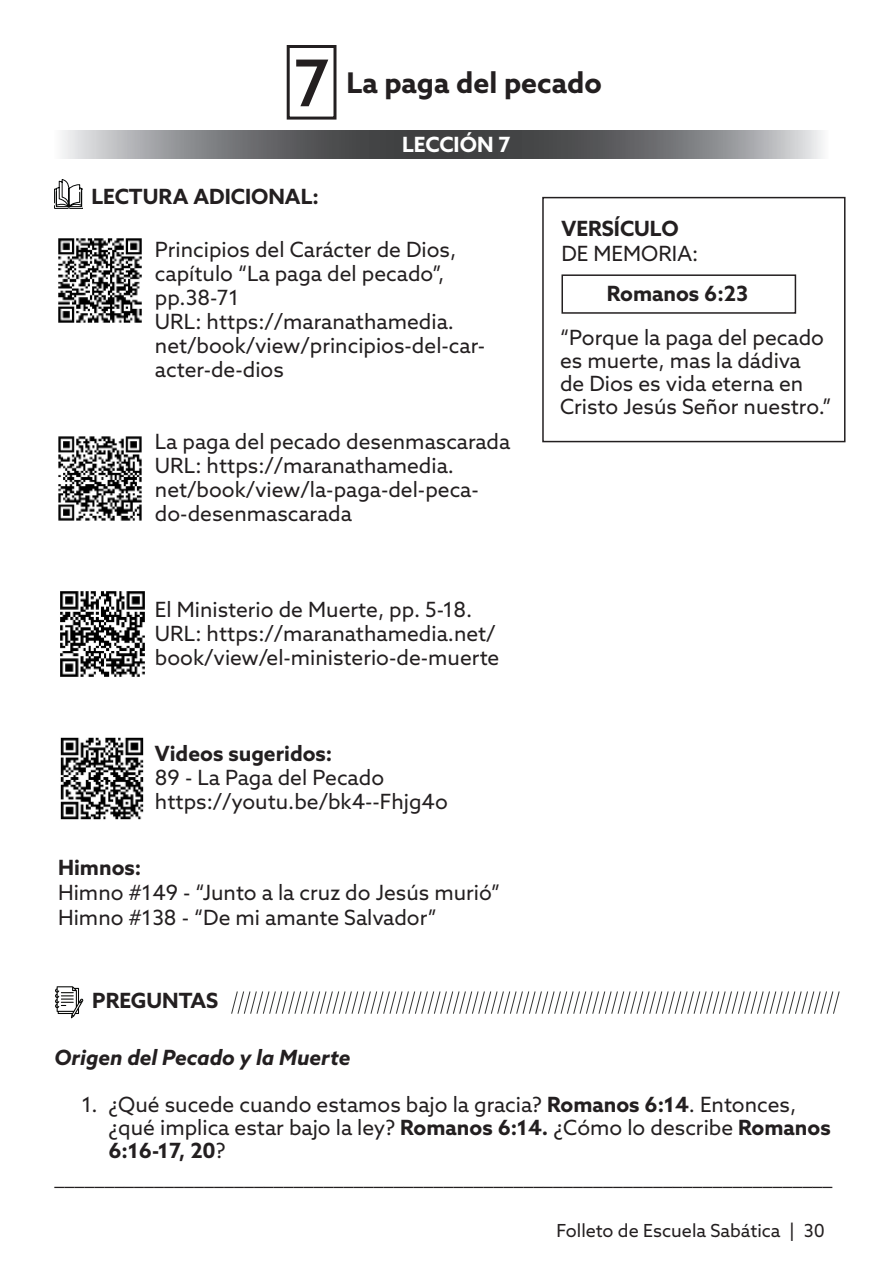
<style>
.page{position:relative;width:893px;height:1263px;background:#fff}
.page>*{position:absolute;margin:0;border:0;box-sizing:border-box;transform-origin:0 0}
.t1{font:500 64.5px "Azo Sans";color:#231f20}
.t2{font:700 28.5px "Azo Sans";color:#231f20}
.t3{font:21px/24px "Azo Sans";color:#231f20}
.t4{font:700 21px "Azo Sans";color:#231f20}
.t5{font:italic 700 21px "Azo Sans";color:#231f20}
.t6{font:700 21px "Azo Sans";color:#fff}
.t7{font:18px "Azo Sans";color:#231f20}
.s1{font-weight:700}
</style>
<div class="page">
<img style="left:62px;top:130px;width:761px;height:28px">
<div style="left:287px;top:45px;width:49px;height:75px;border:3px solid #231f20"></div>
<svg style="left:54px;top:179px;width:29px;height:29px"></svg>
<div style="left:561px;top:274px;width:235px;height:40px;border:2px solid #231f20"></div>
<div style="left:542px;top:197px;width:303px;height:245px;border:2px solid #231f20"></div>
<svg style="left:55px;top:986px;width:29px;height:32px"></svg>
<svg style="left:231px;top:991px;width:609px;height:23px"></svg>
<img style="left:58px;top:238px;width:84px;height:85px">
<img style="left:58px;top:436px;width:84px;height:85px">
<img style="left:60px;top:591px;width:85px;height:86px">
<img style="left:60px;top:737px;width:84px;height:83px">
<p class="t1" style="left:293px;top:41px;width:38px">7</p>
<p class="t2" style="left:347px;top:64px;width:257px">La paga del pecado</p>
<p class="t6" style="left:402px;top:130px;width:110px">LECCIÓN 7</p>
<p class="t4" style="left:92px;top:183px;width:229px">LECTURA ADICIONAL:</p>
<p class="t3" style="left:155px;top:237px;width:303px">Principios del Carácter de Dios, capítulo “La paga del pecado”,</p>
<p class="t3" style="left:155px;top:285px;width:86px">pp.38-71</p>
<p class="t3" style="left:155px;top:309px;width:332px">URL: https://maranathamedia. net/book/view/principios-del-car&shy;acter-de-dios</p>
<p class="t4" style="left:561px;top:215px;width:119px">VERSÍCULO</p>
<p class="t3" style="left:561px;top:242px;width:138px">DE MEMORIA:</p>
<p class="t4" style="left:607px;top:280px;width:143px">Romanos 6:23</p>
<p class="t3" style="left:560px;top:325px;width:273px;line-height:23.1px">“Porque la paga del pecado es muerte, mas la dádiva<br>de Dios es vida eterna en<br>Cristo Jesús Señor nuestro.”</p>
<p class="t3" style="left:155px;top:429px;width:357px">La paga del pecado desenmascarada</p>
<p class="t3" style="left:155px;top:453px;width:325px">URL: https://maranathamedia. net/book/view/la-paga-del-peca&shy;do-desenmascarada</p>
<p class="t3" style="left:155px;top:597px;width:319px">El Ministerio de Muerte, pp. 5-18.</p>
<p class="t3" style="left:155px;top:621px;width:346px">URL: https://maranathamedia.net/ book/view/el-ministerio-de-muerte</p>
<p class="t4" style="left:155px;top:739px;width:179px">Videos sugeridos:</p>
<p class="t3" style="left:155px;top:765px;width:231px">89 - La Paga del Pecado</p>
<p class="t3" style="left:155px;top:789px;width:294px">https://youtu.be/bk4--Fhjg4o</p>
<p class="t3" style="left:58px;top:854px;width:444px;line-height:25.2px"><span class="s1">Himnos:<br></span>Himno #149 - “Junto a la cruz do Jesús murió”</p>
<p class="t3" style="left:58px;top:905px;width:380px">Himno #138 - “De mi amante Salvador”</p>
<p class="t4" style="left:92px;top:987px;width:128px">PREGUNTAS</p>
<p class="t5" style="left:54px;top:1044px;width:297px">Origen del Pecado y la Muerte</p>
<p class="t3" style="left:108px;top:1092px;width:724px;line-height:23.1px;text-indent:-27px">1. ¿Qué sucede cuando estamos bajo la gracia? <span class="s1">Romanos 6:14</span>. Entonces, ¿qué implica estar bajo la ley? <span class="s1">Romanos 6:14.</span> ¿Cómo lo describe <span class="s1">Romanos<br>6:16-17, 20</span>?</p>
<p class="t3" style="left:54px;top:1165px;width:780px">______________________________________________________________________________</p>
<p class="t7" style="left:556px;top:1219px;width:270px">Folleto de Escuela Sabática | 30</p>
</div>
